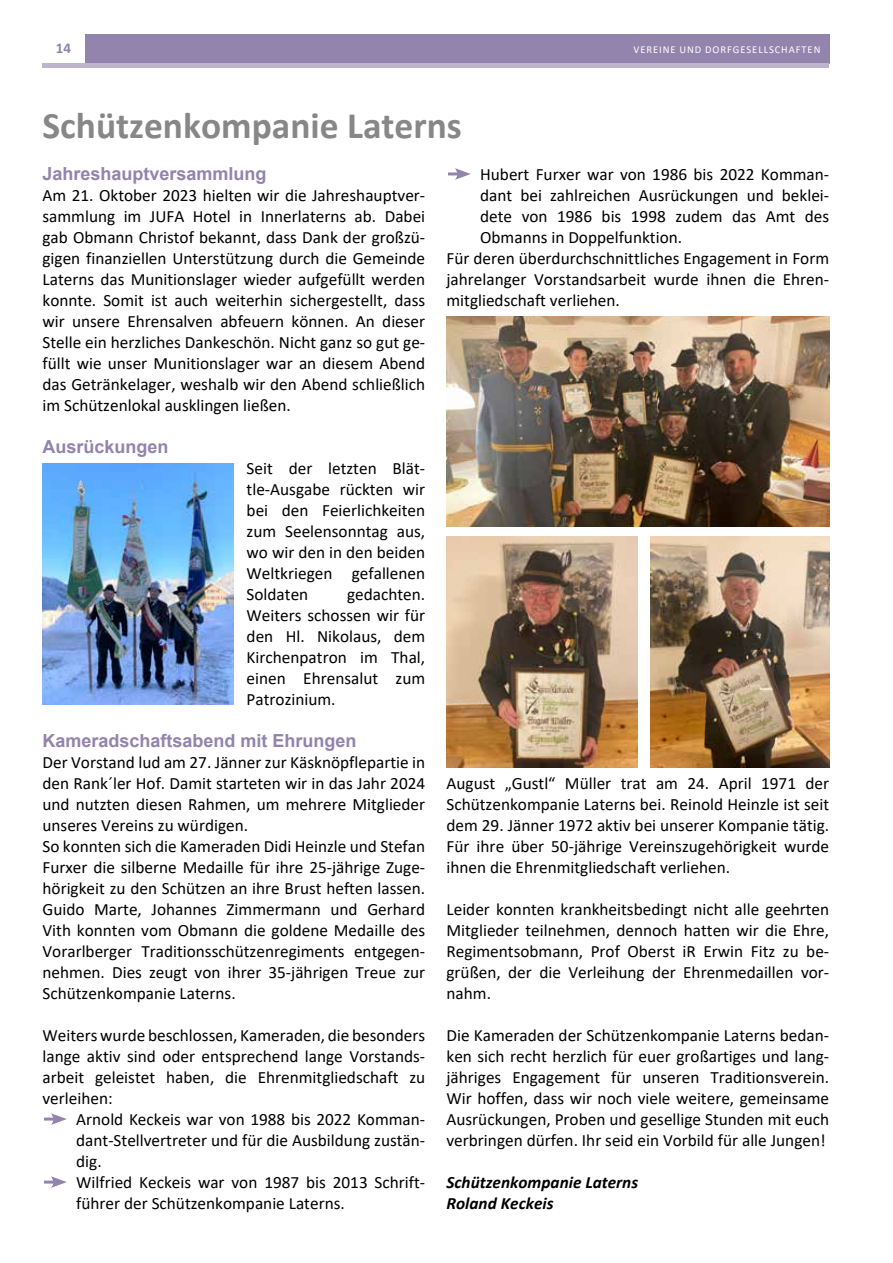
<style>
.page{position:relative;width:893px;height:1263px;background:#fff}
.page>*{position:absolute;margin:0;border:0;box-sizing:border-box;transform-origin:0 0}
.t1{font:700 37.5px "Calibri";color:#878787}
.t2{font:700 18px "Arial";color:#9284ad}
.t3{font:17.25px/21px "Calibri";color:#000;text-align:justify}
.t4{font:italic 700 17.25px/21px "Calibri";color:#000}
.t5{font:700 15px "Calibri";color:#9284ad}
.t6{font:10.5px "Calibri";letter-spacing:.09em;color:#fff}
</style>
<div class="page">
<div style="left:85px;top:34px;width:744px;height:30px;background:#9284ad"></div>
<hr style="left:43px;top:64px;width:786px;height:4px;background:#bdb4ce">
<svg style="left:44px;top:1113px;width:23px;height:12px"></svg>
<svg style="left:44px;top:1176px;width:23px;height:12px"></svg>
<svg style="left:448px;top:168px;width:23px;height:12px"></svg>
<img style="left:43px;top:464px;width:191px;height:241px">
<img style="left:446px;top:536px;width:192px;height:232px">
<img style="left:446px;top:316px;width:383px;height:210px">
<img style="left:651px;top:536px;width:178px;height:232px">
<p class="t5" style="left:56px;top:38px;width:17px">14</p>
<p class="t6" style="left:634px;top:42px;width:188px">VEREINE UND DORFGESELLSCHAFTEN</p>
<h1 class="t1" style="left:43px;top:99px;width:421px">Schützenkompanie Laterns</h1>
<p class="t2" style="left:43px;top:161px;width:226px">Jahreshauptversammlung</p>
<p class="t3" style="left:43px;top:184px;width:384px">Am 21. Oktober 2023 hielten wir die Jahreshauptver&shy;sammlung im JUFA Hotel in Innerlaterns ab. Dabei gab Obmann Christof bekannt, dass Dank der großzü&shy;gigen finanziellen Unterstützung durch die Gemeinde Laterns das Munitionslager wieder aufgefüllt werden konnte. Somit ist auch weiterhin sichergestellt, dass wir unsere Ehrensalven abfeuern können. An dieser Stelle ein herzliches Dankeschön. Nicht ganz so gut ge&shy;füllt wie unser Munitionslager war an diesem Abend das Getränkelager, weshalb wir den Abend schließlich im Schützenlokal ausklingen ließen.</p>
<p class="t2" style="left:43px;top:434px;width:128px">Ausrückungen</p>
<p class="t3" style="left:247px;top:457px;width:180px">Seit der letzten Blät&shy;tle-Ausgabe rückten wir bei den Feierlichkeiten zum Seelensonntag aus, wo wir den in den beiden Weltkriegen gefallenen Soldaten</p>
<p class="t3" style="left:480px;top:163px;width:350px">Hubert Furxer war von 1986 bis 2022 Komman-</p>
<p class="t3" style="left:480px;top:184px;width:350px">dant bei zahlreichen Ausrückungen und beklei-</p>
<p class="t3" style="left:480px;top:205px;width:350px">dete von 1986 bis 1998 zudem das Amt des</p>
<p class="t3" style="left:480px;top:226px;width:203px">Obmanns in Doppelfunktion.</p>
<p class="t3" style="left:446px;top:247px;width:384px">Für deren überdurchschnittliches Engagement in Form</p>
<p class="t3" style="left:446px;top:268px;width:384px">jahrelanger Vorstandsarbeit wurde ihnen die Ehren-</p>
<p class="t3" style="left:446px;top:289px;width:175px">mitgliedschaft verliehen.</p>
<p class="t3" style="left:247px;top:583px;width:180px;text-indent:100px">gedachten.<br>Weiters schossen wir für den Hl. Nikolaus, dem Kirchenpatron im Thal, einen Ehrensalut zum Patrozinium.</p>
<p class="t2" style="left:43px;top:728px;width:316px">Kameradschaftsabend mit Ehrungen</p>
<p class="t3" style="left:43px;top:751px;width:384px;text-align:left">Der Vorstand lud am 27. Jänner zur Käsknöpflepartie in den Rank´ler Hof. Damit starteten wir in das Jahr 2024 und nutzten diesen Rahmen, um mehrere Mitglieder unseres Vereins zu würdigen.<br>So konnten sich die Kameraden Didi Heinzle und Stefan Furxer die silberne Medaille für ihre 25-jährige Zuge&shy;hörigkeit zu den Schützen an ihre Brust heften lassen.<br>Guido Marte, Johannes Zimmermann und Gerhard Vith konnten vom Obmann die goldene Medaille des Vorarlberger Traditionsschützenregiments entgegen&shy;nehmen. Dies zeugt von ihrer 35-jährigen Treue zur Schützenkompanie Laterns.</p>
<p class="t3" style="left:43px;top:1024px;width:384px">Weiters wurde beschlossen, Kameraden, die besonders lange aktiv sind oder entsprechend lange Vorstands&shy;arbeit geleistet haben, die Ehrenmitgliedschaft zu verleihen:</p>
<p class="t3" style="left:76px;top:1108px;width:351px;text-align:left">Arnold Keckeis war von 1988 bis 2022 Komman&shy;dant-Stellvertreter und für die Ausbildung zustän&shy;dig.<br>Wilfried Keckeis war von 1987 bis 2013 Schrift&shy;führer der Schützenkompanie Laterns.</p>
<p class="t3" style="left:446px;top:772px;width:384px">August „Gustl“ Müller trat am 24. April 1971 der Schützenkompanie Laterns bei. Reinold Heinzle ist seit dem 29. Jänner 1972 aktiv bei unserer Kompanie tätig.<br>Für ihre über 50-jährige Vereinszugehörigkeit wurde ihnen die Ehrenmitgliedschaft verliehen.</p>
<p class="t3" style="left:446px;top:898px;width:384px">Leider konnten krankheitsbedingt nicht alle geehrten Mitglieder teilnehmen, dennoch hatten wir die Ehre, Regimentsobmann, Prof Oberst iR Erwin Fitz zu be&shy;grüßen, der die Verleihung der Ehrenmedaillen vor&shy;nahm.</p>
<p class="t3" style="left:446px;top:1024px;width:384px">Die Kameraden der Schützenkompanie Laterns bedan&shy;ken sich recht herzlich für euer großartiges und lang&shy;jähriges Engagement für unseren Traditionsverein.<br>Wir hoffen, dass wir noch viele weitere, gemeinsame Ausrückungen, Proben und gesellige Stunden mit euch verbringen dürfen. Ihr seid ein Vorbild für alle Jungen!</p>
<p class="t4" style="left:446px;top:1171px;width:193px">Schützenkompanie Laterns<br>Roland Keckeis</p>
</div>
